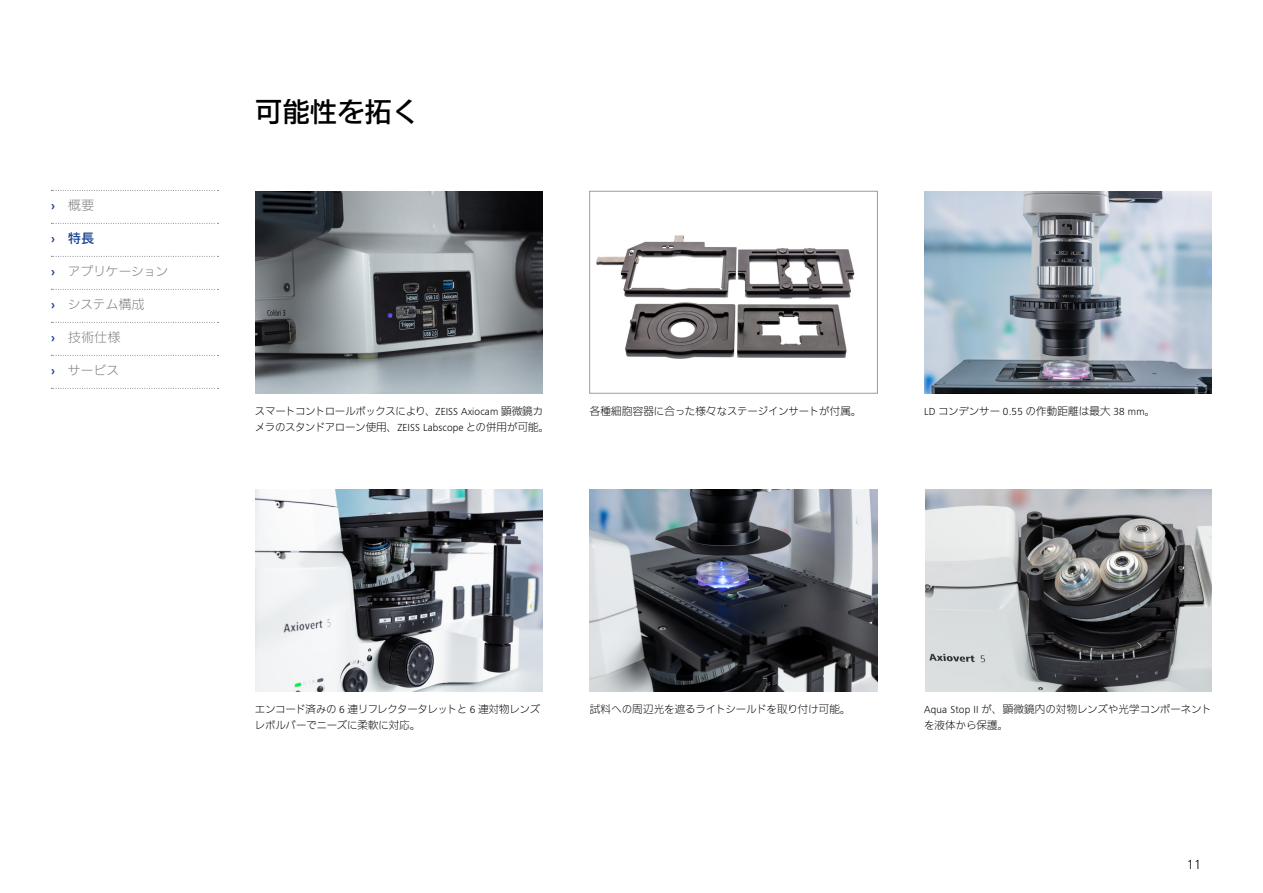
<style>
.page{position:relative;width:1263px;height:893px;background:#fff}
.page>*{position:absolute;margin:0;border:0;box-sizing:border-box;transform-origin:0 0}
.t1{font:500 27px "Iwa N Go Pro";letter-spacing:.015em;color:#000}
.t2{font:300 13.5px "ZEISS Frutiger Next W1 G";color:#000}
.t3{font:300 12.75px "Iwa N Go Pro";letter-spacing:-.005em;color:#7c7b7b}
.t4{font:500 12.75px "Iwa N Go Pro";color:#164194}
.t5{font:300 10.5px/16.5px "Iwa N Go Pro";letter-spacing:-.015em;color:#000}
.t6{font:300 10.5px/16.5px "Iwa N Go Pro";letter-spacing:-.035em;color:#000}
.s1{font-family:"ZEISS Frutiger Next W1 G";font-weight:700;color:#164194}
.s2{font-family:"ZEISS Frutiger Next W1 G";font-weight:700}
.s3{font-family:"ZEISS Frutiger Next W1 G"}
</style>
<div class="page">
<img style="left:596px;top:235px;width:259px;height:124px">
<div style="left:589px;top:191px;width:289px;height:202px;border:1px solid #9d9d9c"></div>
<img style="left:590px;top:490px;width:287px;height:202px">
<img style="left:924px;top:191px;width:288px;height:202px">
<img style="left:925px;top:490px;width:287px;height:202px">
<img style="left:255px;top:191px;width:288px;height:202px">
<img style="left:255px;top:490px;width:288px;height:202px">
<svg style="left:51px;top:190px;width:168px;height:1px"></svg>
<svg style="left:51px;top:223px;width:168px;height:1px"></svg>
<svg style="left:51px;top:256px;width:168px;height:1px"></svg>
<svg style="left:51px;top:289px;width:168px;height:1px"></svg>
<svg style="left:51px;top:322px;width:168px;height:1px"></svg>
<svg style="left:51px;top:355px;width:168px;height:1px"></svg>
<svg style="left:51px;top:388px;width:168px;height:1px"></svg>
<p class="t3" style="left:51px;top:196px;width:45px"><span class="s1">›</span> 概要</p>
<p class="t4" style="left:51px;top:229px;width:45px"><span class="s2">›</span> 特長</p>
<p class="t3" style="left:51px;top:262px;width:119px"><span class="s1">›</span> アプリケーション</p>
<p class="t3" style="left:51px;top:295px;width:95px"><span class="s1">›</span> システム構成</p>
<p class="t3" style="left:51px;top:328px;width:71px"><span class="s1">›</span> 技術仕様</p>
<p class="t3" style="left:51px;top:361px;width:70px"><span class="s1">›</span> サービス</p>
<h1 class="t1" style="left:255px;top:91px;width:165px">可能性を拓く</h1>
<p class="t6" style="left:255px;top:402px;width:296px">スマートコントロールボックスにより、<span class="s3">ZEISS Axiocam</span> 顕微鏡カメラのスタンドアローン使用、<span class="s3">ZEISS Labscope</span> との併用が可能。</p>
<p class="t5" style="left:590px;top:402px;width:273px">各種細胞容器に合った様々なステージインサートが付属。</p>
<p class="t5" style="left:924px;top:402px;width:233px"><span class="s3">LD</span> コンデンサー <span class="s3">0.55</span> の作動距離は最大 <span class="s3">38 mm</span>。</p>
<p class="t5" style="left:255px;top:700px;width:287px">エンコード済みの <span class="s3">6</span> 連リフレクタータレットと <span class="s3">6</span> 連対物レンズレボルバーでニーズに柔軟に対応。</p>
<p class="t5" style="left:590px;top:700px;width:262px">試料への周辺光を遮るライトシールドを取り付け可能。</p>
<p class="t5" style="left:924px;top:700px;width:289px"><span class="s3">Aqua Stop II</span> が、顕微鏡内の対物レンズや光学コンポーネントを液体から保護。</p>
<p class="t2" style="left:1187px;top:855px;width:16px">11</p>
</div>
